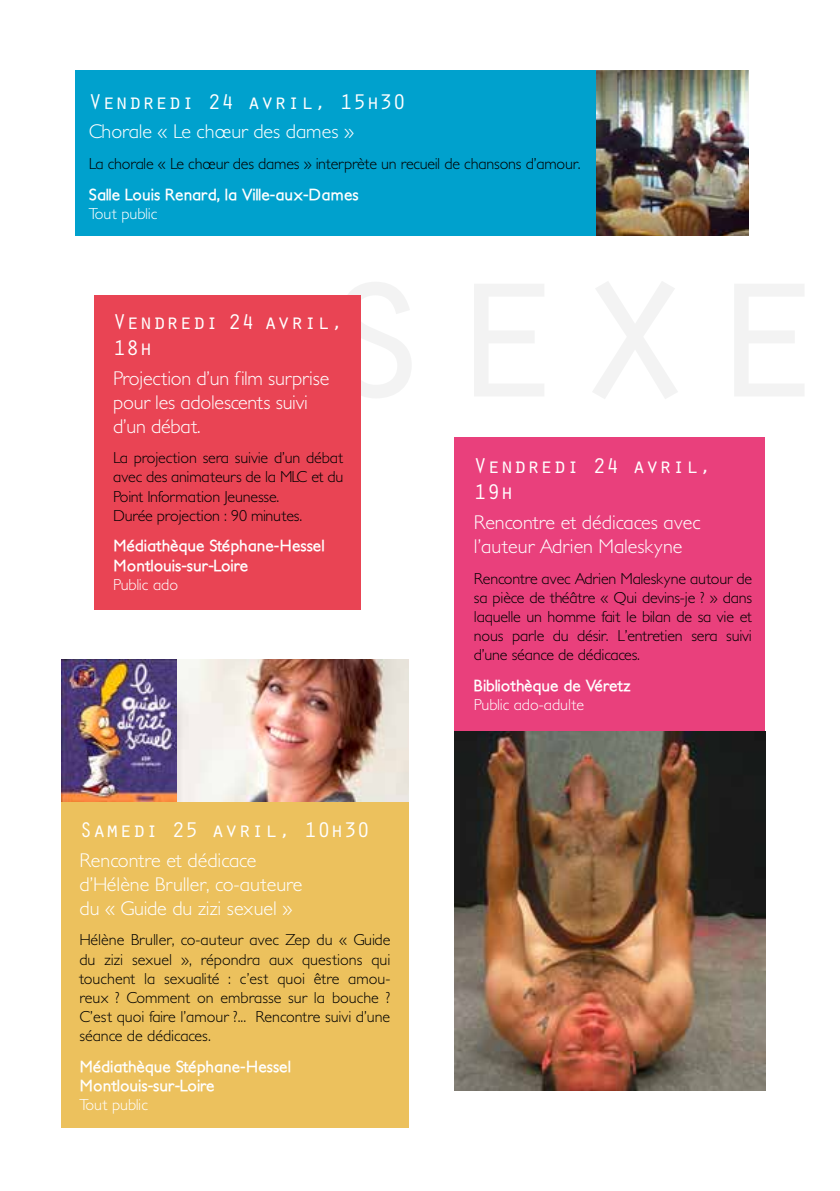
<style>
.page{position:relative;width:840px;height:1191px;background:#fff}
.page>*{position:absolute;margin:0;border:0;box-sizing:border-box;transform-origin:0 0}
.t1{font:22px/26.4px "Orator Std";color:#fff}
.t2{font:300 20px/24px "Petita";color:#fff}
.t3{font:300 16px/19.2px "Petita";letter-spacing:-.01em;color:#000;text-align:justify}
.t4{font:700 16px/19.2px "Petita";color:#fff}
.t5{font:300 16px "Petita";color:#fff}
</style>
<div class="page">
<div style="left:454px;top:437px;width:311px;height:294px;background:#e9407c"></div>
<div style="left:75px;top:71px;width:521px;height:165px;background:#00a1cd"></div>
<div style="left:61px;top:802px;width:347px;height:325px;background:#ecc15d"></div>
<div style="left:95px;top:295px;width:266px;height:314px;background:#e94454"></div>
<img style="left:61px;top:659px;width:347px;height:143px">
<img style="left:454px;top:731px;width:311px;height:359px">
<img style="left:596px;top:71px;width:151px;height:165px">
<h1 class="t1" style="left:89px;top:87px;width:318px">Vendredi 24 avril, 15h30</h1>
<p class="t2" style="left:89px;top:120px;width:266px">Chorale « Le chœur des dames »</p>
<p class="t3" style="left:89px;top:154px;width:493px">La chorale « Le chœur des dames » interprète un recueil de chansons d’amour.</p>
<p class="t4" style="left:89px;top:185px;width:271px">Salle Louis Renard, la Ville-aux-Dames</p>
<p class="t5" style="left:89px;top:204px;width:70px">Tout public</p>
<h1 class="t1" style="left:113px;top:307px;width:232px">Vendredi 24 avril,<br>18h</h1>
<p class="t2" style="left:113px;top:366px;width:218px">Projection d’un film surprise pour les adolescents suivi d’un débat.</p>
<p class="t3" style="left:113px;top:449px;width:232px;text-align:left">La projection sera suivie d’un débat avec des animateurs de la MLC et du<br>Point Information Jeunesse.<br>Durée projection : 90 minutes.</p>
<p class="t4" style="left:113px;top:537px;width:213px">Médiathèque Stéphane-Hessel<br>Montlouis-sur-Loire</p>
<p class="t5" style="left:113px;top:575px;width:66px">Public ado</p>
<h1 class="t1" style="left:79px;top:815px;width:292px">Samedi 25 avril, 10h30</h1>
<p class="t2" style="left:79px;top:848px;width:224px">Rencontre et dédicace d’Hélène Bruller, co-auteure du « Guide du zizi sexuel »</p>
<p class="t3" style="left:79px;top:930px;width:312px">Hélène Bruller, co-auteur avec Zep du « Guide du zizi sexuel », répondra aux questions qui touchent la sexualité : c’est quoi être amou&shy;reux ? Comment on embrasse sur la bouche ?<br>C’est quoi faire l’amour ?... Rencontre suivi d’une séance de dédicaces.</p>
<p class="t4" style="left:79px;top:1057px;width:213px">Médiathèque Stéphane-Hessel<br>Montlouis-sur-Loire</p>
<p class="t5" style="left:79px;top:1095px;width:70px">Tout public</p>
<h1 class="t1" style="left:473px;top:451px;width:239px">Vendredi 24 avril,<br>19h</h1>
<p class="t2" style="left:473px;top:511px;width:228px">Rencontre et dédicaces avec l’auteur Adrien Maleskyne</p>
<p class="t3" style="left:473px;top:569px;width:279px">Rencontre avec Adrien Maleskyne autour de sa pièce de théâtre « Qui devins-je ? » dans laquelle un homme fait le bilan de sa vie et nous parle du désir. L’entretien sera suivi d’une séance de dédicaces.</p>
<p class="t4" style="left:473px;top:676px;width:158px">Bibliothèque de Véretz</p>
<p class="t5" style="left:473px;top:695px;width:112px">Public ado-adulte</p>
</div>
